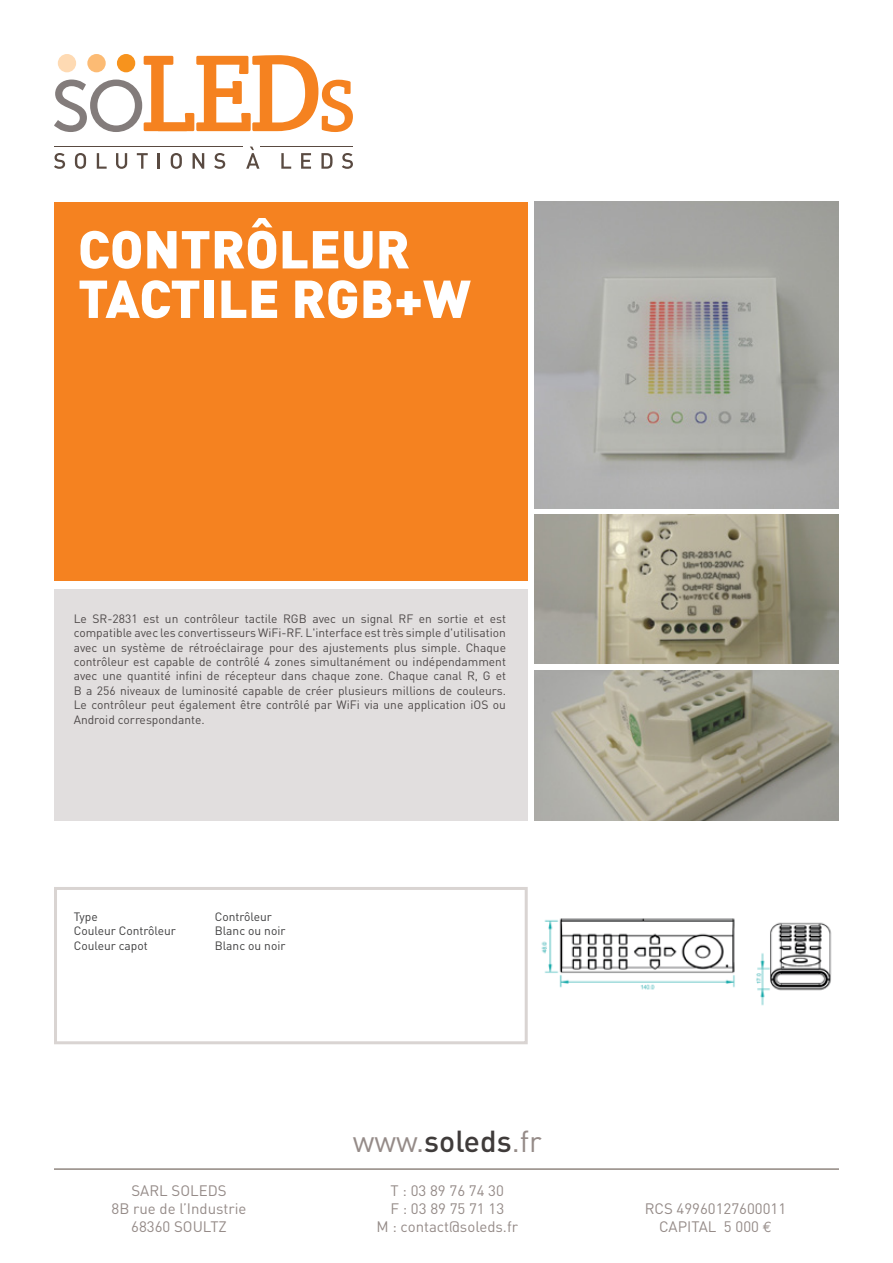
<style>
.page{position:relative;width:893px;height:1263px;background:#fff}
.page>*{position:absolute;margin:0;border:0;box-sizing:border-box;transform-origin:0 0}
.t1{font:900 52.5px/49.5px "DIN";color:#fff}
.t2{font:30px "DIN";color:#958b88}
.t3{font:15px/18px "DIN";color:#958b88;text-align:center}
.t4{font:12px/14.4px "DIN";color:#4e4949;text-align:justify}
.t5{font:12px "DIN";color:#3e3e3f}
.s1{font-weight:500;color:#3f3b3a}
.s2{font-family:"Euro Mono"}
</style>
<div class="page">
<svg style="left:54px;top:55px;width:299px;height:77px"></svg>
<div style="left:117px;top:54px;width:18px;height:18px;background:#f7931d;border-radius:50%"></div>
<div style="left:87px;top:54px;width:19px;height:18px;background:#fcbb74;border-radius:50%"></div>
<div style="left:58px;top:54px;width:18px;height:18px;background:#fedab3;border-radius:50%"></div>
<svg style="left:54px;top:153px;width:11px;height:16px"></svg>
<svg style="left:75px;top:153px;width:11px;height:16px"></svg>
<svg style="left:97px;top:153px;width:10px;height:16px"></svg>
<svg style="left:116px;top:153px;width:11px;height:16px"></svg>
<svg style="left:137px;top:153px;width:11px;height:16px"></svg>
<svg style="left:158px;top:153px;width:2px;height:16px"></svg>
<svg style="left:171px;top:153px;width:11px;height:16px"></svg>
<svg style="left:193px;top:153px;width:11px;height:16px"></svg>
<svg style="left:214px;top:153px;width:11px;height:16px"></svg>
<svg style="left:246px;top:147px;width:13px;height:22px"></svg>
<svg style="left:281px;top:153px;width:10px;height:16px"></svg>
<svg style="left:301px;top:153px;width:10px;height:16px"></svg>
<svg style="left:321px;top:153px;width:12px;height:16px"></svg>
<svg style="left:342px;top:153px;width:11px;height:16px"></svg>
<hr style="left:260px;top:146px;width:93px;height:1px;background:#594a41">
<hr style="left:54px;top:146px;width:189px;height:1px;background:#594a41">
<div style="left:54px;top:202px;width:474px;height:378px;background:#f58220"></div>
<img style="left:534px;top:202px;width:305px;height:306px">
<div style="left:54px;top:887px;width:474px;height:157px;border:3px solid #d9d4d2"></div>
<div style="left:54px;top:589px;width:474px;height:231px;background:#e1dede"></div>
<hr style="left:54px;top:1169px;width:785px;height:1px;background:#594a41">
<img style="left:534px;top:514px;width:305px;height:150px">
<img style="left:534px;top:670px;width:305px;height:150px">
<img style="left:541px;top:918px;width:291px;height:88px">
<h1 class="t1" style="left:78px;top:222px;width:394px">CONTRÔLEUR<br>TACTILE RGB+W</h1>
<p class="t4" style="left:74px;top:611px;width:434px">Le SR-2831 est un contrôleur tactile RGB avec un signal RF en sortie et est compatible avec les convertisseurs WiFi-RF. L'interface est très simple d'utilisation avec un système de rétroéclairage pour des ajustements plus simple. Chaque contrôleur est capable de contrôlé 4 zones simultanément ou indépendamment avec une quantité infini de récepteur dans chaque zone. Chaque canal R, G et B a 256 niveaux de luminosité capable de créer plusieurs millions de couleurs.<br>Le contrôleur peut également être contrôlé par WiFi via une application iOS ou Android correspondante.</p>
<p class="t5" style="left:74px;top:909px;width:26px">Type</p>
<p class="t5" style="left:215px;top:909px;width:59px">Contrôleur</p>
<p class="t5" style="left:74px;top:923px;width:104px">Couleur Contrôleur</p>
<p class="t5" style="left:215px;top:923px;width:72px">Blanc ou noir</p>
<p class="t5" style="left:74px;top:938px;width:76px">Couleur capot</p>
<p class="t5" style="left:215px;top:938px;width:72px">Blanc ou noir</p>
<h2 class="t2" style="left:353px;top:1123px;width:191px">www.<span class="s1">soleds</span>.fr</h2>
<p class="t3" style="left:112px;top:1182px;width:136px">SARL SOLEDS<br>8B rue de l’Industrie<br>68360 SOULTZ</p>
<p class="t3" style="left:376px;top:1182px;width:143px">T : 03 89 76 74 30<br>F : 03 89 75 71 13<br>M : contact@soleds.fr</p>
<p class="t3" style="left:645px;top:1200px;width:143px">RCS 49960127600011<br>CAPITAL 5 000 <span class="s2">€</span></p>
</div>
